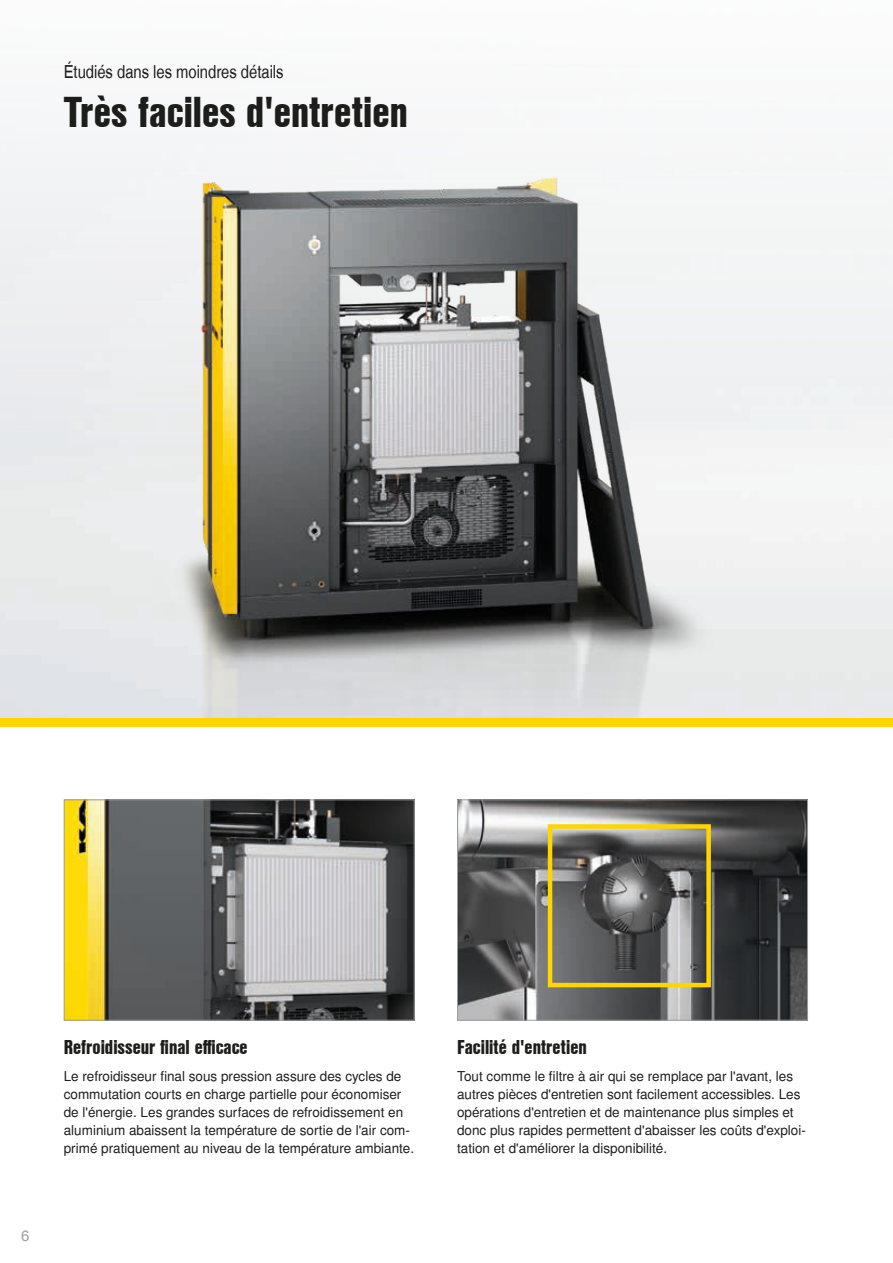
<style>
.page{position:relative;width:893px;height:1263px;background:#fff}
.page>*{position:absolute;margin:0;border:0;box-sizing:border-box;transform-origin:0 0}
.t1{font:42px "Nimbus San L Bla Con";color:#1d1d1b}
.t2{font:19.5px "Nimbus San L Bla Con";color:#1d1d1b}
.t3{font:18px "Nimbus San L Reg Con";color:#1d1d1b}
.t4{font:15px "Nimbus San L";color:#9d9d9d}
.t5{font:13.5px/18px "Nimbus San L";color:#1d1d1b}
</style>
<div class="page">
<img style="left:0;top:125px;width:893px;height:594px">
<img style="left:66px;top:801px;width:347px;height:217px">
<div style="left:64px;top:799px;width:351px;height:221px;border:1px solid #9d9d9d"></div>
<img style="left:459px;top:801px;width:347px;height:217px">
<div style="left:457px;top:799px;width:351px;height:221px;border:1px solid #9d9d9d"></div>
<div style="left:548px;top:824px;width:163px;height:163px;border:4px solid #ffd500"></div>
<div style="left:0;top:719px;width:893px;height:8px;background:#ffd500"></div>
<h3 class="t3" style="left:64px;top:61px;width:221px">Étudiés dans les moindres détails</h3>
<h1 class="t1" style="left:64px;top:81px;width:346px">Très faciles d'entretien</h1>
<p class="t4" style="left:21px;top:1226px;width:10px">6</p>
<h2 class="t2" style="left:64px;top:1033px;width:185px">Refroidisseur final efficace</h2>
<p class="t5" style="left:64px;top:1068px;width:352px">Le refroidisseur final sous pression assure des cycles de commutation courts en charge partielle pour économiser de l'énergie. Les grandes surfaces de refroidissement en aluminium abaissent la température de sortie de l'air com&shy;primé pratiquement au niveau de la température ambiante.</p>
<h2 class="t2" style="left:457px;top:1033px;width:131px">Facilité d'entretien</h2>
<p class="t5" style="left:457px;top:1068px;width:350px">Tout comme le filtre à air qui se remplace par l'avant, les autres pièces d'entretien sont facilement accessibles. Les opérations d'entretien et de maintenance plus simples et donc plus rapides permettent d'abaisser les coûts d'exploi&shy;tation et d'améliorer la disponibilité.</p>
</div>
